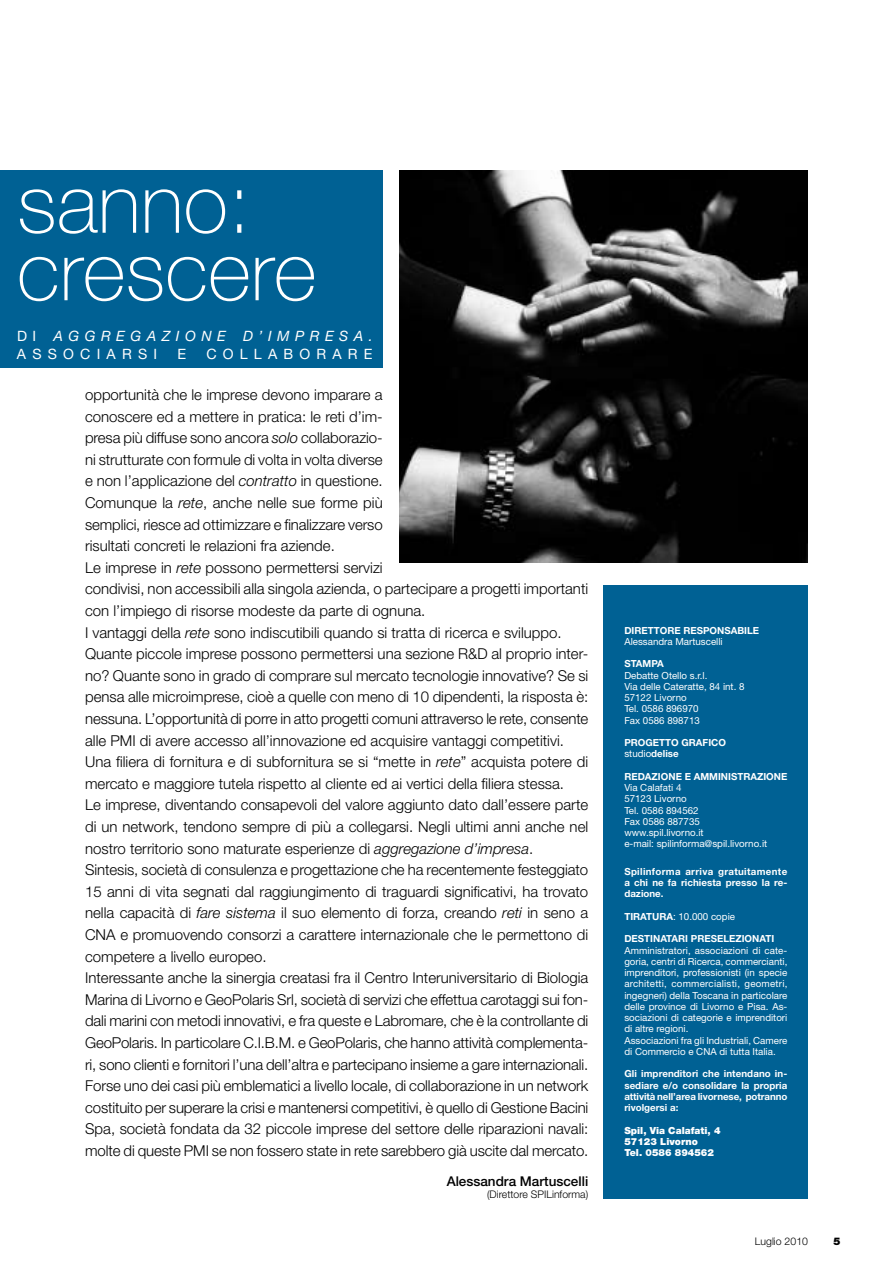
<style>
.page{position:relative;width:893px;height:1263px;background:#fff}
.page>*{position:absolute;margin:0;border:0;box-sizing:border-box;transform-origin:0 0}
.t1{font:100 82.5px/67.5px "Helvetica Neue";color:#fff}
.t2{font:300 15px/21.6px "Helvetica Neue";color:#000}
.t3{font:14.25px "Helvetica Neue";letter-spacing:.435em;color:#fff}
.t4{font:italic 14.25px "Helvetica Neue";letter-spacing:.385em;color:#fff}
.t5{font:500 13.5px "Helvetica Neue";color:#000}
.t6{font:300 10.5px "Helvetica Neue";color:#000}
.t7{font:9.75px/11.2px "Helvetica Neue";color:#fff}
.t8{font:700 9.75px/11.2px "Helvetica Neue";color:#fff;text-align:justify}
.t9{font:900 9.75px/11.2px "Helvetica Neue";color:#fff}
.s1{font-style:italic}
.s2{font-weight:400}
.s3{font-weight:700}
</style>
<div class="page">
<div style="left:0;top:170px;width:383px;height:197px;background:#006194"></div>
<img style="left:400px;top:170px;width:408px;height:393px">
<div style="left:604px;top:585px;width:204px;height:614px;background:#006194"></div>
<h1 class="t1" style="left:17px;top:170px;width:301px">sanno: crescere</h1>
<p class="t3" style="left:17px;top:328px;width:18px">d i</p>
<p class="t4" style="left:53px;top:328px;width:321px">AGGREGAZIONE D’IMPRESA.</p>
<p class="t3" style="left:17px;top:345px;width:29px">a ss</p>
<p class="t3" style="left:63px;top:345px;width:85px">oci arsi</p>
<p class="t3" style="left:177px;top:345px;width:10px">e</p>
<p class="t3" style="left:206px;top:345px;width:45px">coll</p>
<p class="t3" style="left:268px;top:345px;width:106px">aborare</p>
<p class="t2" style="left:85px;top:383px;width:505px">opportunità che le imprese devono imparare a<br>conoscere ed a mettere in pratica: le reti d’im-<br>presa più diffuse sono ancora <span class="s1">solo</span> collaborazio-<br>ni strutturate con formule di volta in volta diverse<br>e non l’applicazione del <span class="s1">contratto</span> in questione.<br>Comunque la <span class="s1">rete</span>, anche nelle sue forme più<br>semplici, riesce ad ottimizzare e finalizzare verso<br>risultati concreti le relazioni fra aziende.<br>Le imprese in <span class="s1">rete</span> possono permettersi servizi<br>condivisi, non accessibili alla singola azienda, o partecipare a progetti importanti con l’impiego di risorse modeste da parte di ognuna.<br>I vantaggi della <span class="s1">rete</span> sono indiscutibili quando si tratta di ricerca e sviluppo.<br>Quante piccole imprese possono permettersi una sezione R&amp;D al proprio inter&shy;no? Quante sono in grado di comprare sul mercato tecnologie innovative? Se si pensa alle microimprese, cioè a quelle con meno di 10 dipendenti, la risposta è: nessuna. L’opportunità di porre in atto progetti comuni attraverso le rete, consente alle PMI di avere accesso all’innovazione ed acquisire vantaggi competitivi.<br>Una filiera di fornitura e di subfornitura se si “mette in <span class="s1">rete</span>” acquista potere di mercato e maggiore tutela rispetto al cliente ed ai vertici della filiera stessa.<br>Le imprese, diventando consapevoli del valore aggiunto dato dall’essere parte di un network, tendono sempre di più a collegarsi. Negli ultimi anni anche nel nostro territorio sono maturate esperienze di <span class="s1">aggregazione d’impresa</span>.<br>Sintesis, società di consulenza e progettazione che ha recentemente festeggiato 15 anni di vita segnati dal raggiungimento di traguardi significativi, ha trovato nella capacità di <span class="s1">fare sistema</span> il suo elemento di forza, creando <span class="s1">reti</span> in seno a CNA e promuovendo consorzi a carattere internazionale che le permettono di competere a livello europeo.<br>Interessante anche la sinergia creatasi fra il Centro Interuniversitario di Biologia Marina di Livorno e GeoPolaris Srl, società di servizi che effettua carotaggi sui fon&shy;dali marini con metodi innovativi, e fra queste e Labromare, che è la controllante di GeoPolaris. In particolare C.I.B.M. e GeoPolaris, che hanno attività complementa&shy;ri, sono clienti e fornitori l’una dell’altra e partecipano insieme a gare internazionali.<br>Forse uno dei casi più emblematici a livello locale, di collaborazione in un network costituito per superare la crisi e mantenersi competitivi, è quello di Gestione Bacini Spa, società fondata da 32 piccole imprese del settore delle riparazioni navali: molte di queste PMI se non fossero state in rete sarebbero già uscite dal mercato.</p>
<p class="t5" style="left:447px;top:1173px;width:143px">Alessandra Martuscelli</p>
<p class="t6" style="left:487px;top:1188px;width:103px">(Direttore SPILinforma)</p>
<p class="t8" style="left:624px;top:624px;width:136px">DIRETTORE RESPONSABILE</p>
<p class="t7" style="left:624px;top:636px;width:100px">Alessandra M artuscelli</p>
<p class="t8" style="left:624px;top:658px;width:41px">STAMPA</p>
<p class="t7" style="left:624px;top:669px;width:122px">Debatte Otello s.r.l.<br>Via delle Cateratte, 84 int. 8<br>57122 Livorno<br>Tel. 0586 896970<br>Fax 0586 898713</p>
<p class="t8" style="left:624px;top:737px;width:103px">PROGETTO GRAFICO <span class="s2">studio</span>delise</p>
<p class="t8" style="left:624px;top:771px;width:164px">REDAZIONE E AMMINISTRAZIONE</p>
<p class="t7" style="left:624px;top:782px;width:144px">Via Calafati 4<br>57123 Livorno<br>Tel. 0586 894562<br>Fax 0586 887735 www.spil.livorno.it<br>e-mail: spilinforma@spil.livorno.it</p>
<p class="t8" style="left:624px;top:865px;width:164px">Spilinforma arriva gratuitamente a chi ne fa richiesta presso la re&shy;dazione.</p>
<p class="t7" style="left:624px;top:910px;width:112px"><span class="s3">TIRATURA</span>: 10.000 copie</p>
<p class="t8" style="left:624px;top:933px;width:151px">DESTINATARI PRESELEZIONATI</p>
<p class="t7" style="left:624px;top:944px;width:165px">Amministratori, associazioni di cate&shy;goria, centri di Ricerca, commercianti, imprenditori, professionisti (in specie architetti, commercialisti, geometri, ingegneri) della Toscana in particolare delle province di Livorno e Pisa. As&shy;sociazioni di categorie e imprenditori di altre regioni.<br>Associazioni fra gli Industriali, Camere di Commercio e CNA di tutta Italia.</p>
<p class="t8" style="left:624px;top:1068px;width:165px">Gli imprenditori che intendano in&shy;sediare e/o consolidare la propria attività nell’area livornese, potranno rivolgersi a:</p>
<p class="t9" style="left:624px;top:1124px;width:93px">Spil, Via Calafati, 4<br>57123 Livorno<br>Tel. 0586 894562</p>
<p class="t6" style="left:755px;top:1235px;width:55px">Luglio 2010</p>
</div>
